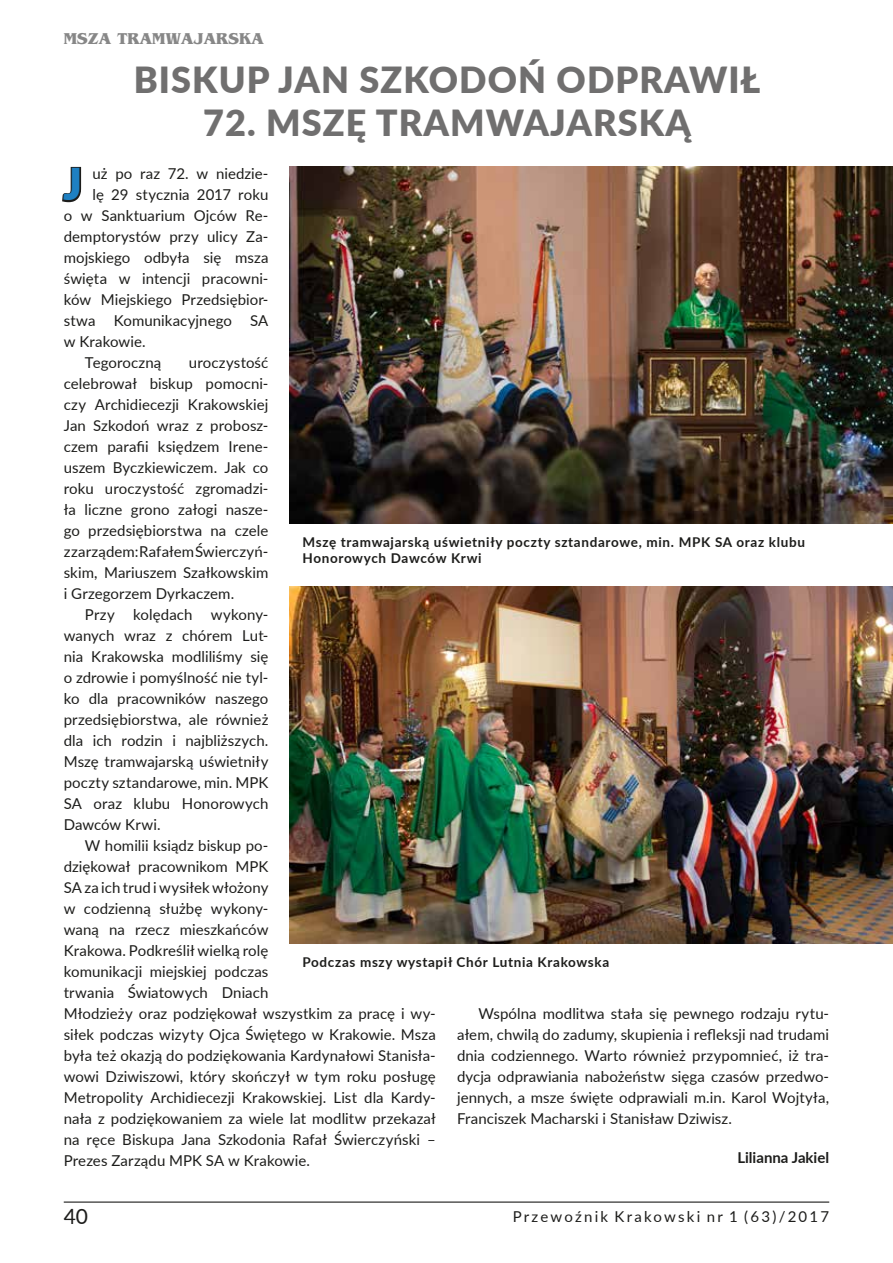
<style>
.page{position:relative;width:893px;height:1263px;background:#fff}
.page>*{position:absolute;margin:0;border:0;box-sizing:border-box;transform-origin:0 0}
.t1{font:900 43.8px "Lato";color:#1e80c2}
.t2{font:900 36px "Lato";letter-spacing:.03em;color:#706f6f}
.t3{font:21px "Lato";color:#1d1d1b}
.t4{font:700 16.5px "Bangkok";color:#878787}
.t5{font:15px/21px "Lato";letter-spacing:.005em;color:#1d1d1b;text-align:justify}
.t6{font:15px "Lato";letter-spacing:.15em;color:#1d1d1b}
.t7{font:700 15px "Lato";color:#1d1d1b}
.t8{font:700 13.5px/16.2px "Lato";letter-spacing:.05em;color:#1d1d1b}
</style>
<div class="page">
<hr style="left:64px;top:1201px;width:765px;height:2px;background:#1d1d1b">
<svg style="left:62px;top:166px;width:20px;height:37px"></svg>
<img style="left:290px;top:167px;width:603px;height:356px">
<img style="left:290px;top:587px;width:603px;height:356px">
<p class="t4" style="left:64px;top:29px;width:202px">MSZA TRAMWAJARSKA</p>
<h2 class="t2" style="left:134px;top:53px;width:628px">BISKUP JAN SZKODOŃ ODPRAWIŁ</h2>
<h2 class="t2" style="left:203px;top:96px;width:489px">72. MSZĘ TRAMWAJARSKĄ</h2>
<h1 class="t1" style="left:63px;top:151px;width:21px">J</h1>
<p class="t5" style="left:92px;top:163px;width:177px">uż po raz 72. w niedzie-</p>
<p class="t5" style="left:92px;top:184px;width:177px">lę 29 stycznia 2017 roku</p>
<p class="t5" style="left:64px;top:205px;width:206px">o w Sanktuarium Ojców Re-</p>
<p class="t5" style="left:64px;top:226px;width:206px">demptorystów przy ulicy Za-</p>
<p class="t5" style="left:64px;top:247px;width:206px">mojskiego odbyła się msza</p>
<p class="t5" style="left:64px;top:268px;width:206px">święta w intencji pracowni-</p>
<p class="t5" style="left:64px;top:289px;width:206px">ków Miejskiego Przedsiębior-</p>
<p class="t5" style="left:64px;top:310px;width:206px">stwa Komunikacyjnego SA</p>
<p class="t5" style="left:64px;top:331px;width:83px">w Krakowie.</p>
<p class="t5" style="left:85px;top:352px;width:78px">Tegoroczną</p>
<p class="t5" style="left:64px;top:352px;width:206px;text-indent:125px">uroczystość celebrował biskup pomocni&shy;czy Archidiecezji Krakowskiej Jan Szkodoń wraz z probosz&shy;czem parafii księdzem Irene&shy;uszem Byczkiewiczem. Jak co roku uroczystość zgromadzi&shy;ła liczne grono załogi nasze&shy;go przedsiębiorstwa na czele z zarządem: Rafałem Świerczyń&shy;skim, Mariuszem Szałkowskim i Grzegorzem Dyrkaczem.</p>
<p class="t5" style="left:64px;top:604px;width:206px;text-indent:21px">Przy kolędach wykony&shy;wanych wraz z chórem Lut&shy;nia Krakowska modliliśmy się o zdrowie i pomyślność nie tyl&shy;ko dla pracowników naszego przedsiębiorstwa, ale również dla ich rodzin i najbliższych.<br>Mszę tramwajarską uświetniły poczty sztandarowe, min. MPK SA oraz klubu Honorowych Dawców Krwi.</p>
<p class="t5" style="left:64px;top:835px;width:374px;text-align:left;text-indent:21px">W homilii ksiądz biskup po-<br>dziękował pracownikom MPK<br>SA za ich trud i wysiłek włożony<br>w codzienną służbę wykony-<br>waną na rzecz mieszkańców<br>Krakowa. Podkreślił wielką rolę<br>komunikacji miejskiej podczas<br>trwania Światowych Dniach<br>Młodzieży oraz podziękował wszystkim za pracę i wy&shy;siłek podczas wizyty Ojca Świętego w Krakowie. Msza była też okazją do podziękowania Kardynałowi Stanisła&shy;wowi Dziwiszowi, który skończył w tym roku posługę Metropolity Archidiecezji Krakowskiej. List dla Kardy&shy;nała z podziękowaniem za wiele lat modlitw przekazał na ręce Biskupa Jana Szkodonia Rafał Świerczyński – Prezes Zarządu MPK SA w Krakowie.</p>
<p class="t8" style="left:302px;top:533px;width:504px">Mszę tramwajarską uświetniły poczty sztandarowe, min. MPK SA oraz klubu<br>Honorowych Dawców Krwi</p>
<p class="t8" style="left:302px;top:953px;width:308px">Podczas mszy wystapił Chór Lutnia Krakowska</p>
<p class="t5" style="left:457px;top:1002px;width:374px;text-indent:21px">Wspólna modlitwa stała się pewnego rodzaju rytu&shy;ałem, chwilą do zadumy, skupienia i refleksji nad trudami dnia codziennego. Warto również przypomnieć, iż tra&shy;dycja odprawiania nabożeństw sięga czasów przedwo&shy;jennych, a msze święte odprawiali m.in. Karol Wojtyła, Franciszek Macharski i Stanisław Dziwisz.</p>
<p class="t7" style="left:737px;top:1146px;width:93px">Lilianna Jakiel</p>
<h3 class="t3" style="left:64px;top:1202px;width:26px">40</h3>
<p class="t6" style="left:513px;top:1206px;width:318px">Przewoźnik Krakowski nr 1 (63)/2017</p>
</div>
